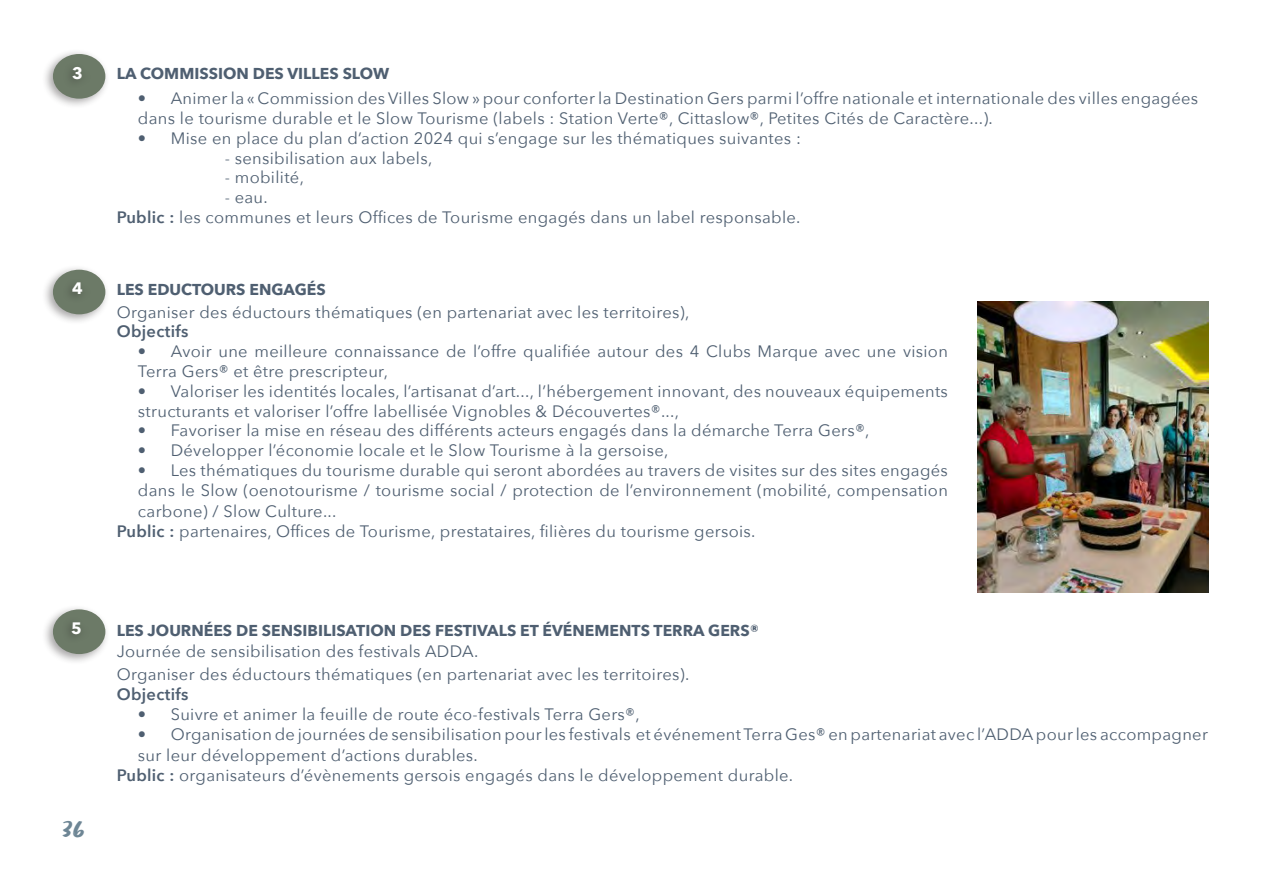
<style>
.page{position:relative;width:1263px;height:893px;background:#fff}
.page>*{position:absolute;margin:0;border:0;box-sizing:border-box;transform-origin:0 0}
.t1{font:28.5px "Zooja Pro";color:#6e8695}
.accroches{font:16.5px/19.8px "Avenir Next";letter-spacing:.02em;color:#4f5f71}
.accroches-2{font:600 16.5px "Avenir Next";letter-spacing:.02em;color:#4f5f71}
.accroches-3{font:700 16.5px "Avenir Next";color:#fff}
.t2{font:700 15.75px "Avenir Next";color:#4f5f71}
.s1{font-weight:600}
</style>
<div class="page">
<img style="left:977px;top:301px;width:232px;height:291px">
<div style="left:42px;top:48px;width:68px;height:62px;background:#231f20;opacity:.4"></div>
<div style="left:53px;top:54px;width:52px;height:45px;background:#6c7a67;border-radius:50%"></div>
<div style="left:42px;top:264px;width:68px;height:61px;background:#231f20;opacity:.4"></div>
<div style="left:53px;top:270px;width:52px;height:44px;background:#6c7a67;border-radius:50%"></div>
<div style="left:42px;top:604px;width:68px;height:61px;background:#231f20;opacity:.4"></div>
<div style="left:53px;top:609px;width:52px;height:45px;background:#6c7a67;border-radius:50%"></div>
<p class="accroches-3" style="left:72px;top:59px;width:12px">3</p>
<p class="t2" style="left:117px;top:60px;width:274px">LA COMMISSION DES VILLES SLOW</p>
<p class="accroches" style="left:138px;top:88px;width:1062px">• Animer la « Commission des Villes Slow » pour conforter la Destination Gers parmi l’offre nationale et internationale des villes engagées dans le tourisme durable et le Slow Tourisme (labels : Station Verte®, Cittaslow®, Petites Cités de Caractère...).</p>
<p class="accroches" style="left:138px;top:127px;width:664px">• Mise en place du plan d’action 2024 qui s’engage sur les thématiques suivantes :</p>
<p class="accroches" style="left:225px;top:147px;width:209px">- sensibilisation aux labels,</p>
<p class="accroches" style="left:225px;top:167px;width:81px">- mobilité,</p>
<p class="accroches" style="left:225px;top:187px;width:45px">- eau.</p>
<p class="accroches" style="left:117px;top:207px;width:685px"><span class="s1">Public :</span> les communes et leurs Offices de Tourisme engagés dans un label responsable.</p>
<p class="accroches-3" style="left:72px;top:274px;width:12px">4</p>
<p class="t2" style="left:117px;top:275px;width:211px">LES EDUCTOURS ENGAGÉS</p>
<p class="accroches" style="left:117px;top:301px;width:574px">Organiser des éductours thématiques (en partenariat avec les territoires),</p>
<p class="accroches-2" style="left:117px;top:317px;width:73px">Objectifs</p>
<p class="accroches" style="left:138px;top:341px;width:811px">• Avoir une meilleure connaissance de l’offre qualifiée autour des 4 Clubs Marque avec une vision<br>Terra Gers® et être prescripteur,</p>
<p class="accroches" style="left:138px;top:380px;width:811px">• Valoriser les identités locales, l’artisanat d’art..., l’hébergement innovant, des nouveaux équipements structurants et valoriser l’offre labellisée Vignobles &amp; Découvertes®...,</p>
<p class="accroches" style="left:138px;top:420px;width:733px">• Favoriser la mise en réseau des différents acteurs engagés dans la démarche Terra Gers®,</p>
<p class="accroches" style="left:138px;top:440px;width:532px">• Développer l’économie locale et le Slow Tourisme à la gersoise,</p>
<p class="accroches" style="left:138px;top:460px;width:811px">• Les thématiques du tourisme durable qui seront abordées au travers de visites sur des sites engagés dans le Slow (oenotourisme / tourisme social / protection de l’environnement (mobilité, compensation</p>
<p class="accroches" style="left:138px;top:501px;width:200px">carbone) / Slow Culture...</p>
<p class="accroches" style="left:117px;top:521px;width:640px"><span class="s1">Public :</span> partenaires, Offices de Tourisme, prestataires, filières du tourisme gersois.</p>
<p class="accroches-3" style="left:71px;top:614px;width:12px">5</p>
<p class="t2" style="left:117px;top:617px;width:644px">LES JOURNÉES DE SENSIBILISATION DES FESTIVALS ET ÉVÉNEMENTS TERRA GERS®</p>
<p class="accroches" style="left:117px;top:664px;width:574px">Organiser des éductours thématiques (en partenariat avec les territoires).</p>
<p class="accroches-2" style="left:117px;top:680px;width:73px">Objectifs</p>
<p class="accroches" style="left:138px;top:703px;width:503px">• Suivre et animer la feuille de route éco-festivals Terra Gers®,</p>
<p class="accroches" style="left:138px;top:722px;width:1071px;line-height:21.6px">• Organisation de journées de sensibilisation pour les festivals et événement Terra Ges® en partenariat avec l’ADDA pour les accompagner sur leur développement d’actions durables.</p>
<p class="accroches" style="left:117px;top:765px;width:678px"><span class="s1">Public :</span> organisateurs d’évènements gersois engagés dans le développement durable.</p>
<p class="accroches" style="left:117px;top:640px;width:363px">Journée de sensibilisation des festivals ADDA.</p>
<p class="t1" style="left:62px;top:811px;width:23px">36</p>
</div>
